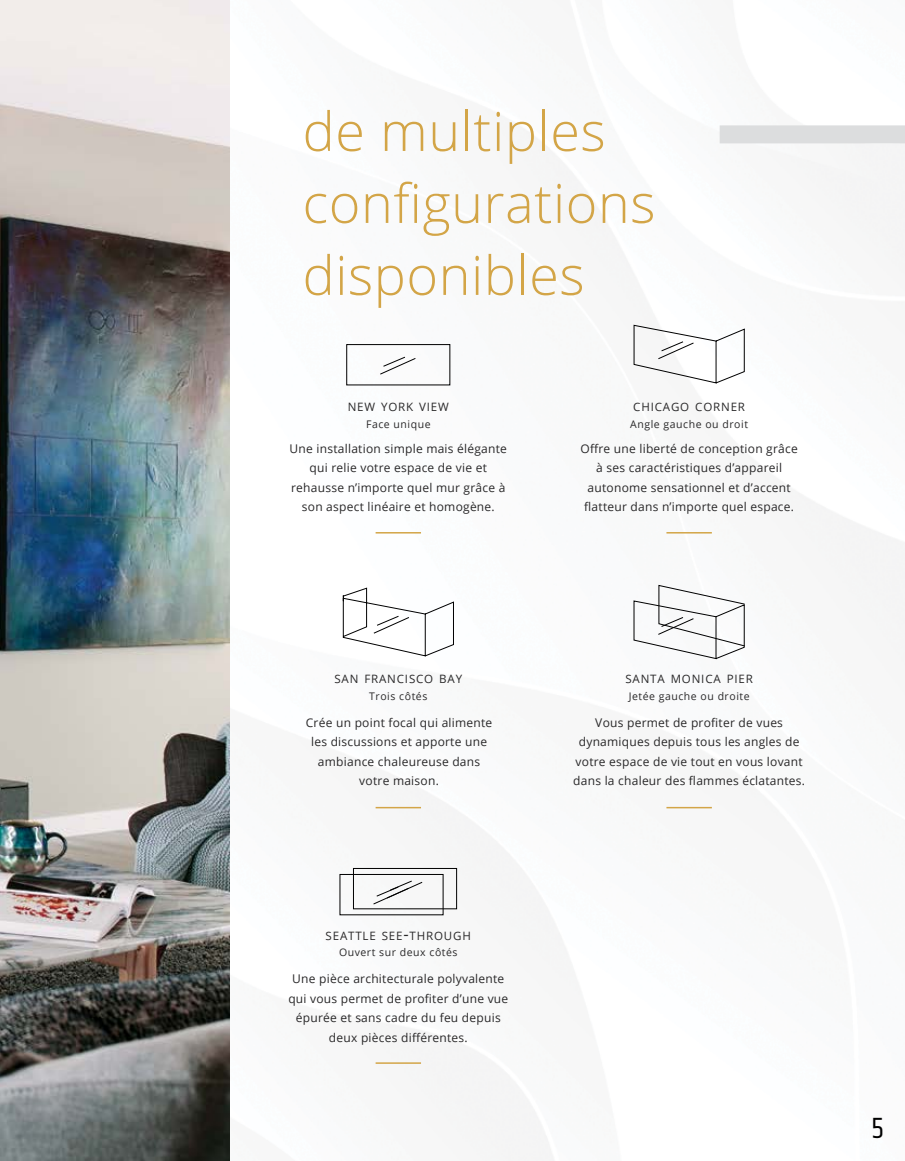
<style>
.page{position:relative;width:905px;height:1161px;background:#fff}
.page>*{position:absolute;margin:0;border:0;box-sizing:border-box;transform-origin:0 0}
.t1{font:300 54px/72px "Open Sans";letter-spacing:.01em;color:#d3a547}
.t2{font:30px "Khand";color:#000}
.t3{font:12px/19.5px "Open Sans";letter-spacing:.02em;color:#292829;text-align:center}
.t4{font:11.55px "Open Sans";letter-spacing:.07em;color:#292829}
.t5{font:10.5px "Open Sans";letter-spacing:.05em;color:#292829}
.s1{font-size:16.5px}
</style>
<div class="page">
<img style="left:353px;top:110px;width:551px;height:1051px">
<img style="left:0;top:0;width:230px;height:1161px">
<div style="left:719px;top:125px;width:185px;height:18px;background:#dcddde"></div>
<svg style="left:633px;top:324px;width:112px;height:60px"></svg>
<svg style="left:342px;top:587px;width:112px;height:70px"></svg>
<svg style="left:346px;top:344px;width:104px;height:42px"></svg>
<svg style="left:339px;top:868px;width:118px;height:48px"></svg>
<svg style="left:633px;top:585px;width:112px;height:75px"></svg>
<hr style="left:375px;top:532px;width:46px;height:2px;background:#d3a547">
<hr style="left:666px;top:532px;width:45px;height:2px;background:#d3a547">
<hr style="left:375px;top:807px;width:46px;height:1px;background:#d3a547">
<hr style="left:666px;top:807px;width:45px;height:1px;background:#d3a547">
<hr style="left:375px;top:1062px;width:46px;height:2px;background:#d3a547">
<hr style="left:0;top:1112px;width:1px;height:37px;background:#fff">
<h1 class="t1" style="left:302px;top:94px;width:354px">de multiples configurations disponibles</h1>
<p class="t4" style="left:348px;top:399px;width:103px">NEW YORK VIEW</p>
<p class="t5" style="left:366px;top:417px;width:66px">Face unique</p>
<p class="t3" style="left:289px;top:438px;width:219px">Une installation simple mais élégante qui relie votre espace de vie et rehausse n’importe quel mur grâce à son aspect linéaire et homogène.</p>
<p class="t4" style="left:334px;top:671px;width:129px">SAN FRANCISCO BAY</p>
<p class="t5" style="left:369px;top:689px;width:60px">Trois côtés</p>
<p class="t3" style="left:306px;top:713px;width:188px">Crée un point focal qui alimente les discussions et apporte une ambiance chaleureuse dans votre maison.</p>
<p class="t4" style="left:325px;top:927px;width:147px">SEATTLE SEE<span class="s1">-</span>THROUGH</p>
<p class="t5" style="left:339px;top:945px;width:120px">Ouvert sur deux côtés</p>
<p class="t3" style="left:288px;top:969px;width:221px">Une pièce architecturale polyvalente qui vous permet de profiter d’une vue épurée et sans cadre du feu depuis deux pièces différentes.</p>
<p class="t4" style="left:633px;top:399px;width:113px">CHICAGO CORNER</p>
<p class="t5" style="left:630px;top:417px;width:119px">Angle gauche ou droit</p>
<p class="t3" style="left:580px;top:438px;width:219px">Offre une liberté de conception grâce à ses caractéristiques d’appareil autonome sensationnel et d’accent flatteur dans n’importe quel espace.</p>
<p class="t4" style="left:625px;top:671px;width:129px">SANTA MONICA PIER</p>
<p class="t5" style="left:628px;top:689px;width:122px">Jetée gauche ou droite</p>
<p class="t3" style="left:573px;top:713px;width:233px">Vous permet de profiter de vues dynamiques depuis tous les angles de votre espace de vie tout en vous lovant dans la chaleur des flammes éclatantes.</p>
<h2 class="t2" style="left:871px;top:1111px;width:14px">5</h2>
</div>
